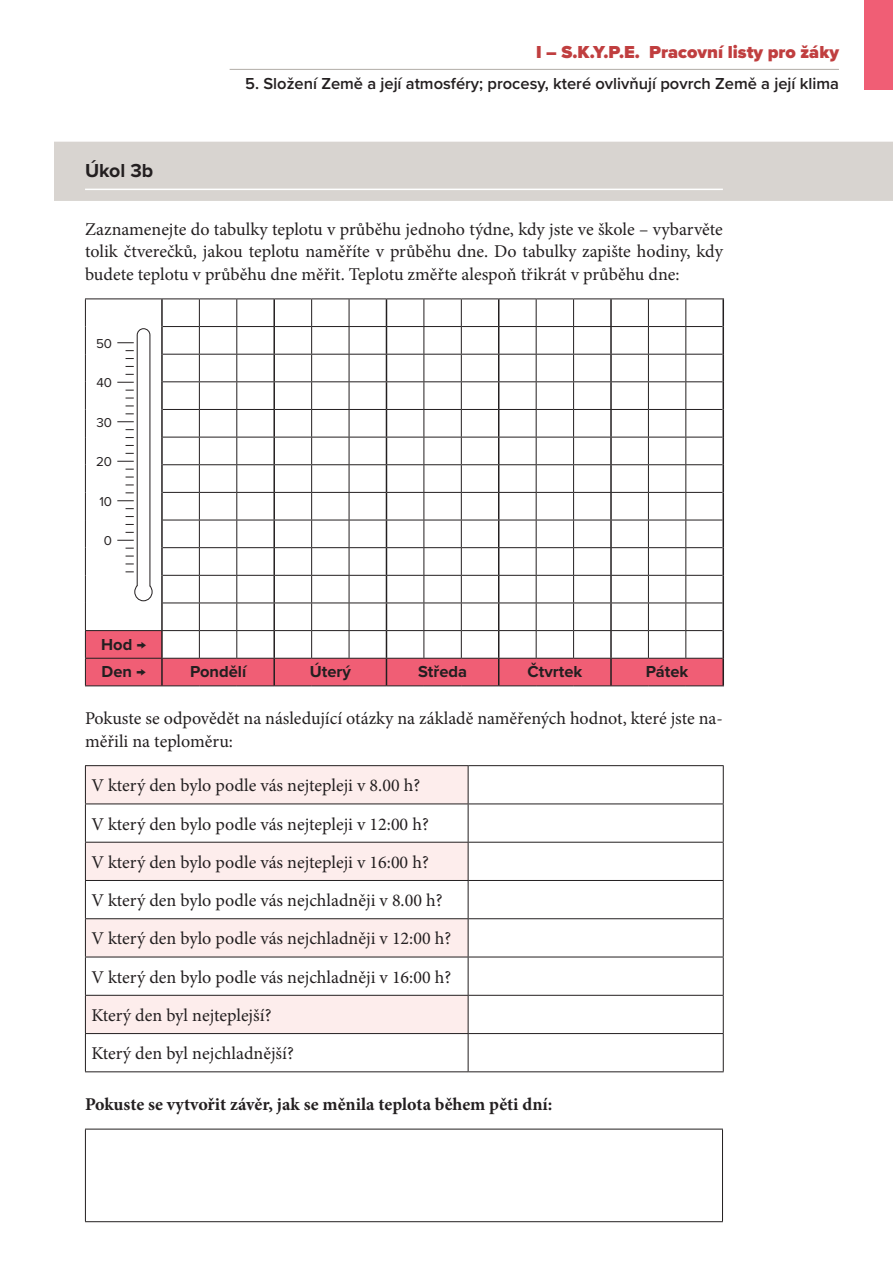
<style>
.page{position:relative;width:893px;height:1263px;background:#fff}
.page>*{position:absolute;margin:0;border:0;box-sizing:border-box;transform-origin:0 0}
.t1{font:700 19.5px "Proxima Nova";color:#231f20}
.t2{font:18px/38.2px "Minion Pro";color:#231f20}
.t3{font:700 18px "Minion Pro";color:#231f20}
.t4{font:900 18px "Proxima Nova";color:#c03e3f}
.t5{font:600 16.5px "Proxima Nova";color:#231f20}
.t6{font:700 16.5px/27.6px "Proxima Nova";color:#231f20}
.t7{font:13.35px "Proxima Nova";color:#231f20}
.s1{font-weight:400}
</style>
<div class="page">
<hr style="left:230px;top:69px;width:609px;height:1px;background:#b1ada7">
<div style="left:864px;top:0;width:29px;height:89px;background:#f05e75"></div>
<div style="left:54px;top:142px;width:839px;height:59px;background:#d8d4d0"></div>
<hr style="left:85px;top:189px;width:638px;height:1px;background:#fff">
<hr style="left:162px;top:298px;width:37px;height:1px;background:#231f20">
<hr style="left:199px;top:298px;width:38px;height:1px;background:#231f20">
<hr style="left:237px;top:298px;width:37px;height:1px;background:#231f20">
<hr style="left:386px;top:298px;width:38px;height:1px;background:#231f20">
<hr style="left:424px;top:298px;width:37px;height:1px;background:#231f20">
<hr style="left:85px;top:298px;width:77px;height:1px;background:#231f20">
<hr style="left:274px;top:298px;width:38px;height:1px;background:#231f20">
<hr style="left:312px;top:298px;width:37px;height:1px;background:#231f20">
<hr style="left:349px;top:298px;width:37px;height:1px;background:#231f20">
<hr style="left:499px;top:298px;width:37px;height:1px;background:#231f20">
<hr style="left:536px;top:298px;width:38px;height:1px;background:#231f20">
<hr style="left:574px;top:298px;width:37px;height:1px;background:#231f20">
<hr style="left:461px;top:298px;width:38px;height:1px;background:#231f20">
<hr style="left:611px;top:298px;width:37px;height:1px;background:#231f20">
<hr style="left:648px;top:298px;width:38px;height:1px;background:#231f20">
<hr style="left:722px;top:299px;width:2px;height:28px;background:#231f20">
<hr style="left:686px;top:298px;width:38px;height:1px;background:#231f20">
<hr style="left:722px;top:327px;width:2px;height:27px;background:#231f20">
<hr style="left:722px;top:354px;width:2px;height:28px;background:#231f20">
<hr style="left:722px;top:382px;width:2px;height:27px;background:#231f20">
<hr style="left:722px;top:409px;width:2px;height:28px;background:#231f20">
<hr style="left:722px;top:437px;width:2px;height:28px;background:#231f20">
<hr style="left:722px;top:465px;width:2px;height:27px;background:#231f20">
<hr style="left:722px;top:492px;width:2px;height:28px;background:#231f20">
<hr style="left:722px;top:520px;width:2px;height:28px;background:#231f20">
<hr style="left:722px;top:548px;width:2px;height:27px;background:#231f20">
<hr style="left:722px;top:575px;width:2px;height:28px;background:#231f20">
<hr style="left:722px;top:603px;width:2px;height:28px;background:#231f20">
<hr style="left:722px;top:631px;width:2px;height:27px;background:#231f20">
<hr style="left:722px;top:658px;width:2px;height:27px;background:#231f20">
<hr style="left:686px;top:685px;width:38px;height:1px;background:#231f20">
<svg style="left:85px;top:299px;width:638px;height:387px"></svg>
<svg style="left:86px;top:766px;width:382px;height:267px;fill:#fdedec"></svg>
<hr style="left:85px;top:765px;width:383px;height:1px;background:#231f20">
<hr style="left:85px;top:766px;width:1px;height:37px;background:#231f20">
<hr style="left:468px;top:765px;width:256px;height:1px;background:#231f20">
<hr style="left:468px;top:766px;width:1px;height:37px;background:#231f20">
<hr style="left:723px;top:766px;width:1px;height:37px;background:#231f20">
<hr style="left:85px;top:803px;width:383px;height:1px;background:#231f20">
<hr style="left:85px;top:804px;width:1px;height:38px;background:#231f20">
<hr style="left:468px;top:803px;width:256px;height:1px;background:#231f20">
<hr style="left:468px;top:804px;width:1px;height:38px;background:#231f20">
<hr style="left:723px;top:804px;width:1px;height:38px;background:#231f20">
<hr style="left:85px;top:842px;width:383px;height:1px;background:#231f20">
<hr style="left:85px;top:842px;width:1px;height:38px;background:#231f20">
<hr style="left:468px;top:842px;width:256px;height:1px;background:#231f20">
<hr style="left:468px;top:842px;width:1px;height:38px;background:#231f20">
<hr style="left:723px;top:842px;width:1px;height:38px;background:#231f20">
<hr style="left:85px;top:880px;width:383px;height:1px;background:#231f20">
<hr style="left:85px;top:881px;width:1px;height:37px;background:#231f20">
<hr style="left:468px;top:880px;width:256px;height:1px;background:#231f20">
<hr style="left:468px;top:881px;width:1px;height:37px;background:#231f20">
<hr style="left:723px;top:881px;width:1px;height:37px;background:#231f20">
<hr style="left:85px;top:918px;width:383px;height:1px;background:#231f20">
<hr style="left:85px;top:919px;width:1px;height:38px;background:#231f20">
<hr style="left:468px;top:918px;width:256px;height:1px;background:#231f20">
<hr style="left:468px;top:919px;width:1px;height:38px;background:#231f20">
<hr style="left:723px;top:919px;width:1px;height:38px;background:#231f20">
<hr style="left:85px;top:957px;width:383px;height:1px;background:#231f20">
<hr style="left:85px;top:957px;width:1px;height:38px;background:#231f20">
<hr style="left:468px;top:957px;width:256px;height:1px;background:#231f20">
<hr style="left:468px;top:957px;width:1px;height:38px;background:#231f20">
<hr style="left:723px;top:957px;width:1px;height:38px;background:#231f20">
<hr style="left:85px;top:995px;width:383px;height:1px;background:#231f20">
<hr style="left:85px;top:996px;width:1px;height:37px;background:#231f20">
<hr style="left:468px;top:995px;width:256px;height:1px;background:#231f20">
<hr style="left:468px;top:996px;width:1px;height:37px;background:#231f20">
<hr style="left:723px;top:996px;width:1px;height:37px;background:#231f20">
<hr style="left:85px;top:1033px;width:383px;height:1px;background:#231f20">
<hr style="left:85px;top:1034px;width:1px;height:37px;background:#231f20">
<hr style="left:468px;top:1033px;width:256px;height:1px;background:#231f20">
<hr style="left:468px;top:1034px;width:1px;height:37px;background:#231f20">
<hr style="left:723px;top:1034px;width:1px;height:37px;background:#231f20">
<hr style="left:85px;top:1071px;width:383px;height:1px;background:#231f20">
<hr style="left:468px;top:1071px;width:256px;height:1px;background:#231f20">
<hr style="left:85px;top:1129px;width:638px;height:1px;background:#231f20">
<hr style="left:85px;top:1129px;width:1px;height:92px;background:#231f20">
<hr style="left:722px;top:1129px;width:1px;height:92px;background:#231f20">
<hr style="left:85px;top:1221px;width:638px;height:1px;background:#231f20">
<p class="t1" style="left:85px;top:156px;width:70px">Úkol 3b</p>
<p class="t4" style="left:536px;top:38px;width:304px">I – S.K.Y.P.E. Pracovní listy pro žáky</p>
<p class="t5" style="left:245px;top:71px;width:595px">5. Složení Země a její atmosféry; procesy, které ovlivňují povrch Země a její klima</p>
<p class="t2" style="left:85px;top:218px;width:639px;line-height:22.5px;text-align:justify">Zaznamenejte do tabulky teplotu v průběhu jednoho týdne, kdy jste ve škole – vybarvěte tolik čtverečků, jakou teplotu naměříte v průběhu dne. Do tabulky zapište hodiny, kdy budete teplotu v průběhu dne měřit. Teplotu změřte alespoň třikrát v průběhu dne:</p>
<p class="t7" style="left:96px;top:333px;width:18px">50</p>
<p class="t7" style="left:96px;top:373px;width:17px">40</p>
<p class="t7" style="left:96px;top:412px;width:17px">30</p>
<p class="t7" style="left:96px;top:452px;width:18px">20</p>
<p class="t7" style="left:99px;top:491px;width:14px">10</p>
<p class="t7" style="left:104px;top:531px;width:10px">0</p>
<p class="t6" style="left:101px;top:630px;width:47px">Hod <span class="s1">→<br></span>Den <span class="s1">→</span></p>
<p class="t6" style="left:190px;top:658px;width:58px">Pondělí</p>
<p class="t6" style="left:310px;top:658px;width:43px">Úterý</p>
<p class="t6" style="left:418px;top:658px;width:50px">Středa</p>
<p class="t6" style="left:527px;top:658px;width:56px">Čtvrtek</p>
<p class="t6" style="left:646px;top:658px;width:44px">Pátek</p>
<p class="t2" style="left:85px;top:707px;width:639px;line-height:22.5px">Pokuste se odpovědět na následující otázky na základě naměřených hodnot, které jste na&shy;měřili na teploměru:</p>
<p class="t2" style="left:91px;top:766px;width:361px">V který den bylo podle vás nejtepleji v 8.00 h?<br>V který den bylo podle vás nejtepleji v 12:00 h?<br>V který den bylo podle vás nejtepleji v 16:00 h?<br>V který den bylo podle vás nejchladněji v 8.00 h?<br>V který den bylo podle vás nejchladněji v 12:00 h?<br>V který den bylo podle vás nejchladněji v 16:00 h?<br>Který den byl nejteplejší?<br>Který den byl nejchladnější?</p>
<p class="t3" style="left:85px;top:1091px;width:469px">Pokuste se vytvořit závěr, jak se měnila teplota během pěti dní:</p>
</div>
